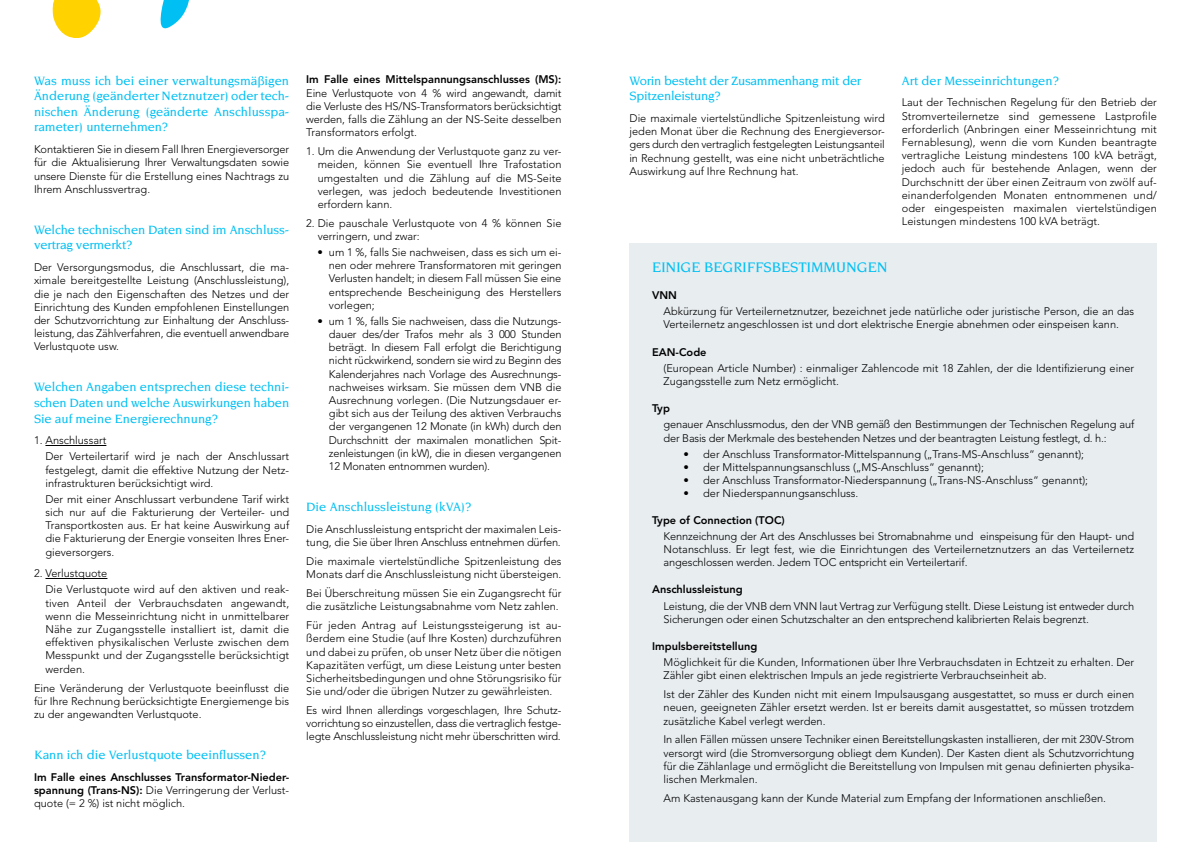
<style>
.page{position:relative;width:1191px;height:842px;background:#fff}
.page>*{position:absolute;margin:0;border:0;box-sizing:border-box;transform-origin:0 0}
.t1{font:500 15px "Novarese Std";color:#00c0f3}
.t2{font:500 13px/15.6px "Novarese Std";letter-spacing:-.01em;color:#00c0f3;text-align:justify}
.t3{font:300 11px/13.2px "Avenir LT Std";color:#000;text-align:justify}
.t4{font:800 11px/13.2px "Avenir LT Std";color:#000;text-align:justify}
.s1{font-weight:300}
</style>
<div class="page">
<div style="left:629px;top:244px;width:528px;height:598px;background:#e8edf0"></div>
<svg style="left:160px;top:0;width:29px;height:29px"></svg>
<svg style="left:52px;top:0;width:49px;height:38px"></svg>
<hr style="left:45px;top:445px;width:61px;height:1px;background:#000">
<hr style="left:45px;top:578px;width:62px;height:1px;background:#000">
<p class="t2" style="left:34px;top:72px;width:257px">Was muss ich bei einer verwaltungsmäßigen Änderung (geänderter Netznutzer) oder tech&shy;nischen Änderung (geänderte Anschlusspa&shy;rameter) unternehmen?</p>
<p class="t3" style="left:34px;top:143px;width:257px">Kontaktieren Sie in diesem Fall Ihren Energieversorger für die Aktualisierung Ihrer Verwaltungsdaten sowie unsere Dienste für die Erstellung eines Nachtrags zu Ihrem Anschlussvertrag.</p>
<p class="t2" style="left:34px;top:222px;width:257px">Welche technischen Daten sind im Anschluss&shy;vertrag vermerkt?</p>
<p class="t3" style="left:34px;top:261px;width:257px">Der Versorgungsmodus, die Anschlussart, die ma&shy;ximale bereitgestellte Leistung (Anschlussleistung), die je nach den Eigenschaften des Netzes und der Einrichtung des Kunden empfohlenen Einstellungen der Schutzvorrichtung zur Einhaltung der Anschluss&shy;leistung, das Zählverfahren, die eventuell anwendbare Verlustquote usw.</p>
<p class="t2" style="left:34px;top:379px;width:257px">Welchen Angaben entsprechen diese techni&shy;schen Daten und welche Auswirkungen haben Sie auf meine Energierechnung?</p>
<p class="t3" style="left:45px;top:433px;width:245px;line-height:16px;text-indent:-11px">1. Anschlussart<br>Der Verteilertarif wird je nach der Anschlussart</p>
<p class="t3" style="left:45px;top:463px;width:245px">festgelegt, damit die effektive Nutzung der Netz&shy;infrastrukturen berücksichtigt wird.</p>
<p class="t3" style="left:45px;top:492px;width:245px">Der mit einer Anschlussart verbundene Tarif wirkt sich nur auf die Fakturierung der Verteiler- und Transportkosten aus. Er hat keine Auswirkung auf die Fakturierung der Energie vonseiten Ihres Ener&shy;gieversorgers.</p>
<p class="t3" style="left:45px;top:566px;width:245px;line-height:16px;text-indent:-11px">2. Verlustquote<br>Die Verlustquote wird auf den aktiven und reak-</p>
<p class="t3" style="left:45px;top:596px;width:245px">tiven Anteil der Verbrauchsdaten angewandt, wenn die Messeinrichtung nicht in unmittelbarer Nähe zur Zugangsstelle installiert ist, damit die effektiven physikalischen Verluste zwischen dem Messpunkt und der Zugangsstelle berücksichtigt werden.</p>
<p class="t3" style="left:34px;top:681px;width:257px">Eine Veränderung der Verlustquote beeinflusst die für Ihre Rechnung berücksichtigte Energiemenge bis zu der angewandten Verlustquote.</p>
<p class="t2" style="left:34px;top:747px;width:234px">Kann ich die Verlustquote beeinflussen?</p>
<p class="t4" style="left:34px;top:770px;width:257px">Im Falle eines Anschlusses Transformator-N ieder&shy;spannung (Trans-NS): <span class="s1">Die Verringerung der Verlust&shy;quote (= 2 %) ist nicht möglich.</span></p>
<p class="t4" style="left:306px;top:73px;width:257px">Im Falle eines M ittelspannungsanschlusses (MS):</p>
<p class="t3" style="left:306px;top:86px;width:257px">Eine Verlustquote von 4 % wird angewandt, damit die Verluste des HS/NS-Transformators berücksichtigt werden, falls die Zählung an der NS-Seite desselben Transformators erfolgt.</p>
<p class="t3" style="left:318px;top:145px;width:245px;text-indent:-11px">1. Um die Anwendung der Verlustquote ganz zu ver&shy;meiden, können Sie eventuell Ihre Trafostation umgestalten und die Zählung auf die MS-Seite verlegen, was jedoch bedeutende Investitionen erfordern kann.</p>
<p class="t3" style="left:318px;top:216px;width:245px;text-indent:-11px">2. Die pauschale Verlustquote von 4 % können Sie verringern, und zwar:</p>
<p class="t3" style="left:329px;top:246px;width:234px;text-indent:-11px">• um 1 %, falls Sie nachweisen, dass es sich um ei&shy;nen oder mehrere Transformatoren mit geringen Verlusten handelt; in diesem Fall müssen Sie eine entsprechende Bescheinigung des Herstellers vorlegen;</p>
<p class="t3" style="left:329px;top:314px;width:234px;text-indent:-11px">• um 1 %, falls Sie nachweisen, dass die Nutzungs&shy;dauer des/der Trafos mehr als 3 000 Stunden beträgt. In diesem Fall erfolgt die Berichtigung nicht rückwirkend, sondern sie wird zu Beginn des Kalenderjahres nach Vorlage des Ausrechnungs&shy;nachweises wirksam. Sie müssen dem VNB die Ausrechnung vorlegen. (Die Nutzungsdauer er&shy;gibt sich aus der Teilung des aktiven Verbrauchs der vergangenen 12 Monate (in kWh) durch den Durchschnitt der maximalen monatlichen Spit&shy;zenleistungen (in kW), die in diesen vergangenen 12 Monaten entnommen wurden).</p>
<p class="t2" style="left:306px;top:499px;width:167px">Die Anschlussleistung (kVA)?</p>
<p class="t3" style="left:306px;top:523px;width:257px">Die Anschlussleistung entspricht der maximalen Leis&shy;tung, die Sie über Ihren Anschluss entnehmen dürfen.</p>
<p class="t3" style="left:306px;top:555px;width:257px">Die maximale viertelstündliche Spitzenleistung des<br>Monats darf die Anschlussleistung nicht übersteigen.</p>
<p class="t3" style="left:306px;top:587px;width:257px">Bei Überschreitung müssen Sie ein Zugangsrecht für die zusätzliche Leistungsabnahme vom Netz zahlen.</p>
<p class="t3" style="left:306px;top:619px;width:257px">Für jeden Antrag auf Leistungssteigerung ist au&shy;ßerdem eine Studie (auf Ihre Kosten) durchzuführen und dabei zu prüfen, ob unser Netz über die nötigen Kapazitäten verfügt, um diese Leistung unter besten Sicherheitsbedingungen und ohne Störungsrisiko für Sie und/oder die übrigen Nutzer zu gewährleisten.</p>
<p class="t3" style="left:306px;top:704px;width:257px">Es wird Ihnen allerdings vorgeschlagen, Ihre Schutz&shy;vorrichtung so einzustellen, dass die vertraglich festge&shy;legte Anschlussleistung nicht mehr überschritten wird.</p>
<p class="t2" style="left:629px;top:72px;width:233px">Worin besteht der Zusammenhang mit der<br>Spitzenleistung?</p>
<p class="t3" style="left:629px;top:112px;width:257px">Die maximale viertelstündliche Spitzenleistung wird jeden Monat über die Rechnung des Energieversor&shy;gers durch den vertraglich festgelegten Leistungsanteil in Rechnung gestellt, was eine nicht unbeträchtliche Auswirkung auf Ihre Rechnung hat.</p>
<p class="t2" style="left:901px;top:72px;width:159px">Art der Messeinrichtungen?</p>
<p class="t3" style="left:901px;top:96px;width:257px">Laut der Technischen Regelung für den Betrieb der Stromverteilernetze sind gemessene Lastprofile erforderlich (Anbringen einer Messeinrichtung mit Fernablesung), wenn die vom Kunden beantragte vertragliche Leistung mindestens 100 kVA beträgt, jedoch auch für bestehende Anlagen, wenn der Durchschnitt der über einen Zeitraum von zwölf auf&shy;einanderfolgenden Monaten entnommenen und/ oder eingespeisten maximalen viertelstündigen Leistungen mindestens 100 kVA beträgt.</p>
<h1 class="t1" style="left:652px;top:259px;width:121px">Einige Begriffsbest</h1>
<h1 class="t1" style="left:807px;top:259px;width:72px">immungen</h1>
<p class="t4" style="left:652px;top:289px;width:10px">VNN</p>
<p class="t3" style="left:663px;top:305px;width:472px">Abkürzung für Verteilernetznutzer, bezeichnet jede natürliche oder juristische Person, die an das<br>Verteilernetz angeschlossen ist und dort elektrische Energie abnehmen oder einspeisen kann.</p>
<p class="t4" style="left:652px;top:345px;width:9px">EAN</p>
<p class="t4" style="left:675px;top:345px;width:32px">-Code</p>
<p class="t3" style="left:663px;top:361px;width:472px">(European Article Number) : einmaliger Zahlencode mit 18 Zahlen, der die Identifizierung einer<br>Zugangsstelle zum Netz ermöglicht.</p>
<p class="t4" style="left:652px;top:402px;width:19px">Typ</p>
<p class="t3" style="left:663px;top:418px;width:472px">genauer Anschlussmodus, den der VNB gemäß den Bestimmungen der Technischen Regelung auf der Basis der Merkmale des bestehenden Netzes und der beantragten Leistung festlegt, d. h.:</p>
<p class="t3" style="left:683px;top:447px;width:402px">• der Anschluss Transformator-Mittelspannung („Trans-MS-Anschluss“ genannt);</p>
<p class="t3" style="left:683px;top:460px;width:302px">• der Mittelspannungsanschluss („MS-Anschluss“ genannt);</p>
<p class="t3" style="left:683px;top:474px;width:406px">• der Anschluss Transformator-Niederspannung („Trans-NS-Anschluss“ genannt);</p>
<p class="t3" style="left:683px;top:487px;width:176px">• der Niederspannungsanschluss.</p>
<p class="t4" style="left:652px;top:513px;width:115px">Type of Connection (TOC</p>
<p class="t4" style="left:781px;top:513px;width:5px">)</p>
<p class="t3" style="left:663px;top:529px;width:472px">Kennzeichnung der Art des Anschlusses bei Stromabnahme und einspeisung für den Haupt- und Notanschluss. Er legt fest, wie die Einrichtungen des Verteilernetznutzers an das Verteilernetz angeschlossen werden. Jedem TOC entspricht ein Verteilertarif.</p>
<p class="t4" style="left:652px;top:583px;width:92px">Anschlussleistung</p>
<p class="t3" style="left:663px;top:599px;width:472px">Leistung, die der VNB dem VNN laut Vertrag zur Verfügung stellt. Diese Leistung ist entweder durch<br>Sicherungen oder einen Schutzschalter an den entsprechend kalibrierten Relais begrenzt.</p>
<p class="t4" style="left:652px;top:640px;width:107px">Impulsbereitstellung</p>
<p class="t3" style="left:663px;top:656px;width:472px">Möglichkeit für die Kunden, Informationen über Ihre Verbrauchsdaten in Echtzeit zu erhalten. Der<br>Zähler gibt einen elektrischen Impuls an jede registrierte Verbrauchseinheit ab.</p>
<p class="t3" style="left:663px;top:688px;width:472px">Ist der Zähler des Kunden nicht mit einem Impulsausgang ausgestattet, so muss er durch einen neuen, geeigneten Zähler ersetzt werden. Ist er bereits damit ausgestattet, so müssen trotzdem zusätzliche Kabel verlegt werden.</p>
<p class="t3" style="left:663px;top:733px;width:472px">In allen Fällen müssen unsere Techniker einen Bereitstellungskasten installieren, der mit 230V-Strom versorgt wird (die Stromversorgung obliegt dem Kunden). Der Kasten dient als Schutzvorrichtung für die Zählanlage und ermöglicht die Bereitstellung von Impulsen mit genau definierten physika&shy;lischen Merkmalen.</p>
<p class="t3" style="left:663px;top:791px;width:444px">Am Kastenausgang kann der Kunde Material zum Empfang der Informationen anschließen.</p>
</div>
